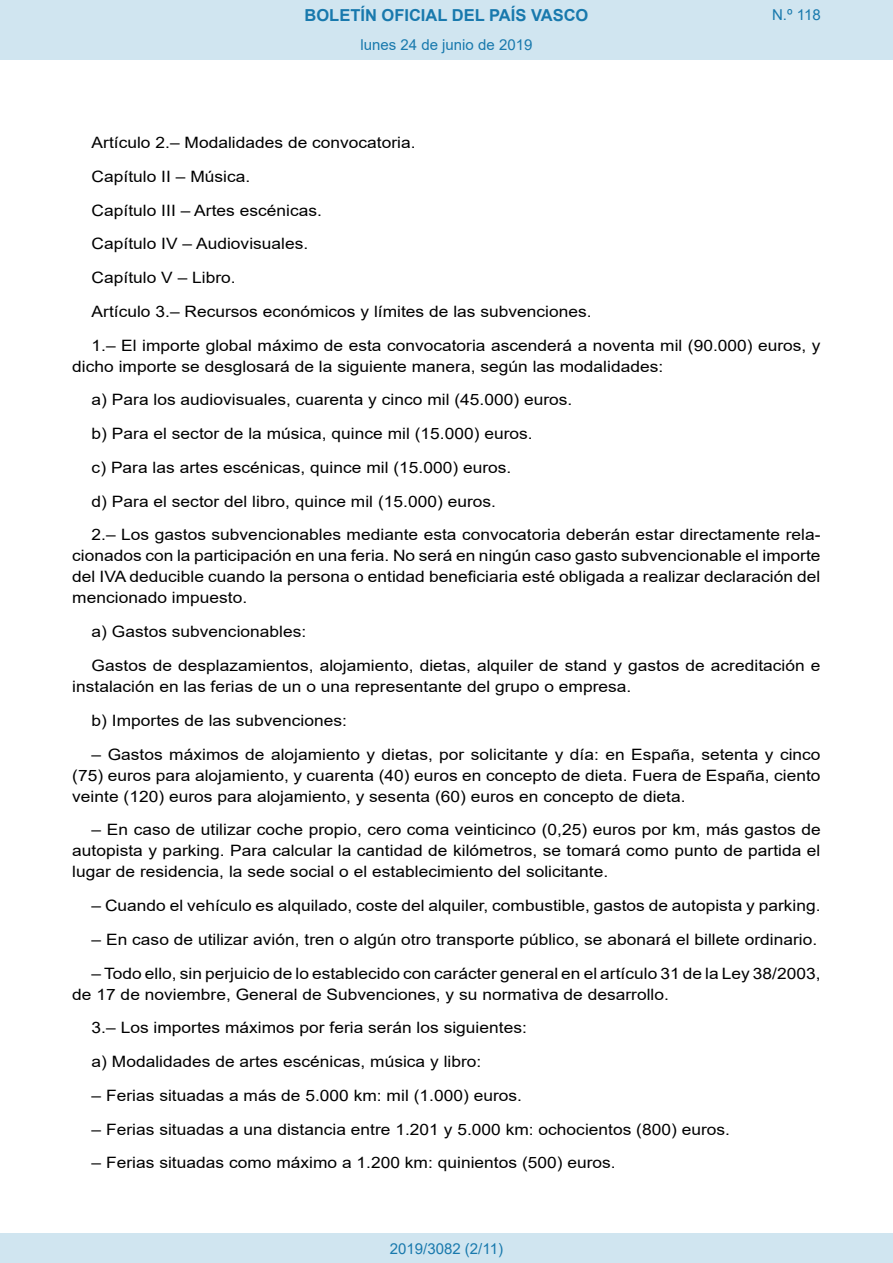
<style>
.page{position:relative;width:893px;height:1263px;background:#fff}
.page>*{position:absolute;margin:0;border:0;box-sizing:border-box;transform-origin:0 0}
.t1{font:700 16.5px "Arial";color:#1879ad}
.BOPVDetalle{font:15.6px/21px "Arial";color:#000;scale:1.11 1}
.Paginacion_Centro{font:15px "Arial";color:#1879ad}
</style>
<div class="page">
<div style="left:0;top:0;width:893px;height:60px;background:#d0e5f0"></div>
<div style="left:0;top:1233px;width:893px;height:30px;background:#d0e5f0"></div>
<p class="t1" style="left:305px;top:3px;width:285px">BOLETÍN OFICIAL DEL PAÍS VASCO</p>
<p class="Paginacion_Centro" style="left:361px;top:35px;width:173px">lunes 24 de junio de 2019</p>
<p class="Paginacion_Centro" style="left:772px;top:5px;width:50px">N.º 118</p>
<p class="BOPVDetalle" style="left:92px;top:132px;width:293px">Artículo 2.– Modalidades de convocatoria.</p>
<p class="BOPVDetalle" style="left:92px;top:166px;width:144px">Capítulo II – Música.</p>
<p class="BOPVDetalle" style="left:92px;top:200px;width:209px">Capítulo III – Artes escénicas.</p>
<p class="BOPVDetalle" style="left:92px;top:233px;width:197px">Capítulo IV – Audiovisuales.</p>
<p class="BOPVDetalle" style="left:92px;top:267px;width:131px">Capítulo V – Libro.</p>
<p class="BOPVDetalle" style="left:92px;top:301px;width:452px">Artículo 3.– Recursos económicos y límites de las subvenciones.</p>
<p class="BOPVDetalle" style="left:72px;top:335px;width:676px;text-indent:19px">1.– El importe global máximo de esta convocatoria ascenderá a noventa mil (90.000) euros, y dicho importe se desglosará de la siguiente manera, según las modalidades:</p>
<p class="BOPVDetalle" style="left:92px;top:389px;width:435px">a) Para los audiovisuales, cuarenta y cinco mil (45.000) euros.</p>
<p class="BOPVDetalle" style="left:92px;top:423px;width:399px">b) Para el sector de la música, quince mil (15.000) euros.</p>
<p class="BOPVDetalle" style="left:92px;top:457px;width:380px">c) Para las artes escénicas, quince mil (15.000) euros.</p>
<p class="BOPVDetalle" style="left:92px;top:491px;width:366px">d) Para el sector del libro, quince mil (15.000) euros.</p>
<p class="BOPVDetalle" style="left:72px;top:524px;width:676px;text-align:justify;text-indent:19px">2.– Los gastos subvencionables mediante esta convocatoria deberán estar directamente rela&shy;cionados con la participación en una feria. No será en ningún caso gasto subvencionable el importe del IVA deducible cuando la persona o entidad beneficiaria esté obligada a realizar declaración del mencionado impuesto.</p>
<p class="BOPVDetalle" style="left:92px;top:621px;width:195px">a) Gastos subvencionables:</p>
<p class="BOPVDetalle" style="left:72px;top:655px;width:676px;text-indent:19px">Gastos de desplazamientos, alojamiento, dietas, alquiler de stand y gastos de acreditación e instalación en las ferias de un o una representante del grupo o empresa.</p>
<p class="BOPVDetalle" style="left:92px;top:710px;width:231px">b) Importes de las subvenciones:</p>
<p class="BOPVDetalle" style="left:72px;top:743px;width:676px;text-align:justify;text-indent:19px">– Gastos máximos de alojamiento y dietas, por solicitante y día: en España, setenta y cinco (75) euros para alojamiento, y cuarenta (40) euros en concepto de dieta. Fuera de España, ciento veinte (120) euros para alojamiento, y sesenta (60) euros en concepto de dieta.</p>
<p class="BOPVDetalle" style="left:72px;top:819px;width:676px;text-align:justify;text-indent:19px">– En caso de utilizar coche propio, cero coma veinticinco (0,25) euros por km, más gastos de autopista y parking. Para calcular la cantidad de kilómetros, se tomará como punto de partida el lugar de residencia, la sede social o el establecimiento del solicitante.</p>
<p class="BOPVDetalle" style="left:92px;top:895px;width:658px">– Cuando el vehículo es alquilado, coste del alquiler, combustible, gastos de autopista y parking.</p>
<p class="BOPVDetalle" style="left:92px;top:929px;width:655px">– En caso de utilizar avión, tren o algún otro transporte público, se abonará el billete ordinario.</p>
<p class="BOPVDetalle" style="left:72px;top:962px;width:676px;text-indent:19px">– Todo ello, sin perjuicio de lo establecido con carácter general en el artículo 31 de la Ley 38/2003, de 17 de noviembre, General de Subvenciones, y su normativa de desarrollo.</p>
<p class="BOPVDetalle" style="left:92px;top:1017px;width:394px">3.– Los importes máximos por feria serán los siguientes:</p>
<p class="BOPVDetalle" style="left:92px;top:1051px;width:353px">a) Modalidades de artes escénicas, música y libro:</p>
<p class="BOPVDetalle" style="left:92px;top:1085px;width:389px">– Ferias situadas a más de 5.000 km: mil (1.000) euros.</p>
<p class="BOPVDetalle" style="left:92px;top:1118px;width:577px">– Ferias situadas a una distancia entre 1.201 y 5.000 km: ochocientos (800) euros.</p>
<p class="BOPVDetalle" style="left:92px;top:1152px;width:474px">– Ferias situadas como máximo a 1.200 km: quinientos (500) euros.</p>
<p class="Paginacion_Centro" style="left:390px;top:1238px;width:115px">2019/3082 (2/11)</p>
</div>
